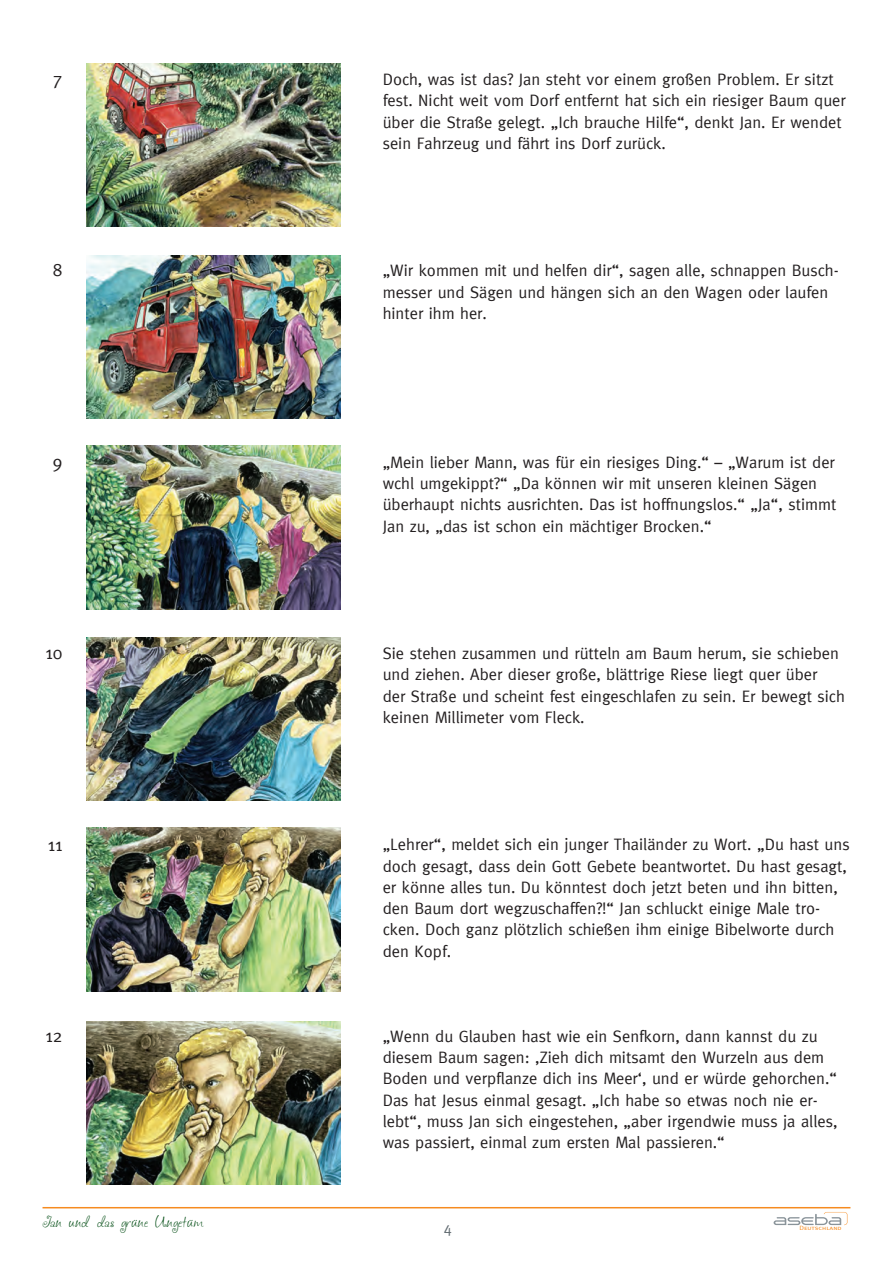
<style>
.page{position:relative;width:893px;height:1263px;background:#fff}
.page>*{position:absolute;margin:0;border:0;box-sizing:border-box;transform-origin:0 0}
.t1{font:18px "Meta";color:#231f20}
.t2{font:16.5px/21.3px "Meta";color:#231f20}
.t3{font:15px "Meta";color:#606a70}
.t4{font:12px "aka Frivolity";color:#004c13}
.t5{font:6.15px "Meta Caps";color:#f68b1f;scale:1.2 1}
</style>
<div class="page">
<svg style="left:774px;top:1212px;width:73px;height:13px"></svg>
<hr style="left:43px;top:1207px;width:807px;height:1px;background:#f68b1f">
<img style="left:87px;top:63px;width:253px;height:164px">
<img style="left:87px;top:255px;width:253px;height:164px">
<img style="left:87px;top:446px;width:253px;height:163px">
<img style="left:87px;top:637px;width:253px;height:164px">
<img style="left:87px;top:828px;width:253px;height:163px">
<img style="left:87px;top:1021px;width:253px;height:163px">
<p class="t1" style="left:53px;top:68px;width:11px">7</p>
<p class="t2" style="left:383px;top:68px;width:465px">Doch, was ist das? Jan steht vor einem großen Problem. Er sitzt fest. Nicht weit vom Dorf entfernt hat sich ein riesiger Baum quer über die Straße gelegt. „Ich brauche Hilfe“, denkt Jan. Er wendet sein Fahrzeug und fährt ins Dorf zurück.</p>
<p class="t1" style="left:53px;top:260px;width:11px">8</p>
<p class="t2" style="left:383px;top:260px;width:457px">„Wir kommen mit und helfen dir“, sagen alle, schnappen Busch&shy;messer und Sägen und hängen sich an den Wagen oder laufen hinter ihm her.</p>
<p class="t1" style="left:53px;top:451px;width:11px">9</p>
<p class="t2" style="left:383px;top:451px;width:455px">„Mein lieber Mann, was für ein riesiges Ding.“ – „Warum ist der wchl umgekippt?“ „Da können wir mit unseren kleinen Sägen überhaupt nichts ausrichten. Das ist hoffnungslos.“ „Ja“, stimmt Jan zu, „das ist schon ein mächtiger Brocken.“</p>
<p class="t1" style="left:45px;top:642px;width:18px">10</p>
<p class="t2" style="left:383px;top:642px;width:464px">Sie stehen zusammen und rütteln am Baum herum, sie schieben und ziehen. Aber dieser große, blättrige Riese liegt quer über<br>der Straße und scheint fest eingeschlafen zu sein. Er bewegt sich keinen Millimeter vom Fleck.</p>
<p class="t1" style="left:48px;top:834px;width:16px">11</p>
<p class="t2" style="left:383px;top:834px;width:468px">„Lehrer“, meldet sich ein junger Thailänder zu Wort. „Du hast uns doch gesagt, dass dein Gott Gebete beantwortet. Du hast gesagt, er könne alles tun. Du könntest doch jetzt beten und ihn bitten, den Baum dort wegzuschaffen?!“ Jan schluckt einige Male tro&shy;cken. Doch ganz plötzlich schießen ihm einige Bibelworte durch den Kopf.</p>
<p class="t1" style="left:45px;top:1025px;width:18px">12</p>
<p class="t2" style="left:383px;top:1025px;width:456px">„Wenn du Glauben hast wie ein Senfkorn, dann kannst du zu diesem Baum sagen: ‚Zieh dich mitsamt den Wurzeln aus dem Boden und verpflanze dich ins Meer‘, und er würde gehorchen.“ Das hat Jesus einmal gesagt. „Ich habe so etwas noch nie er&shy;lebt“, muss Jan sich eingestehen, „aber irgendwie muss ja alles, was passiert, einmal zum ersten Mal passieren.“</p>
<p class="t4" style="left:43px;top:1216px;width:162px">Jan und das grüne Ungetüm</p>
<p class="t3" style="left:444px;top:1219px;width:10px">4</p>
<p class="t5" style="left:799px;top:1225px;width:37px">Deutschland</p>
</div>
